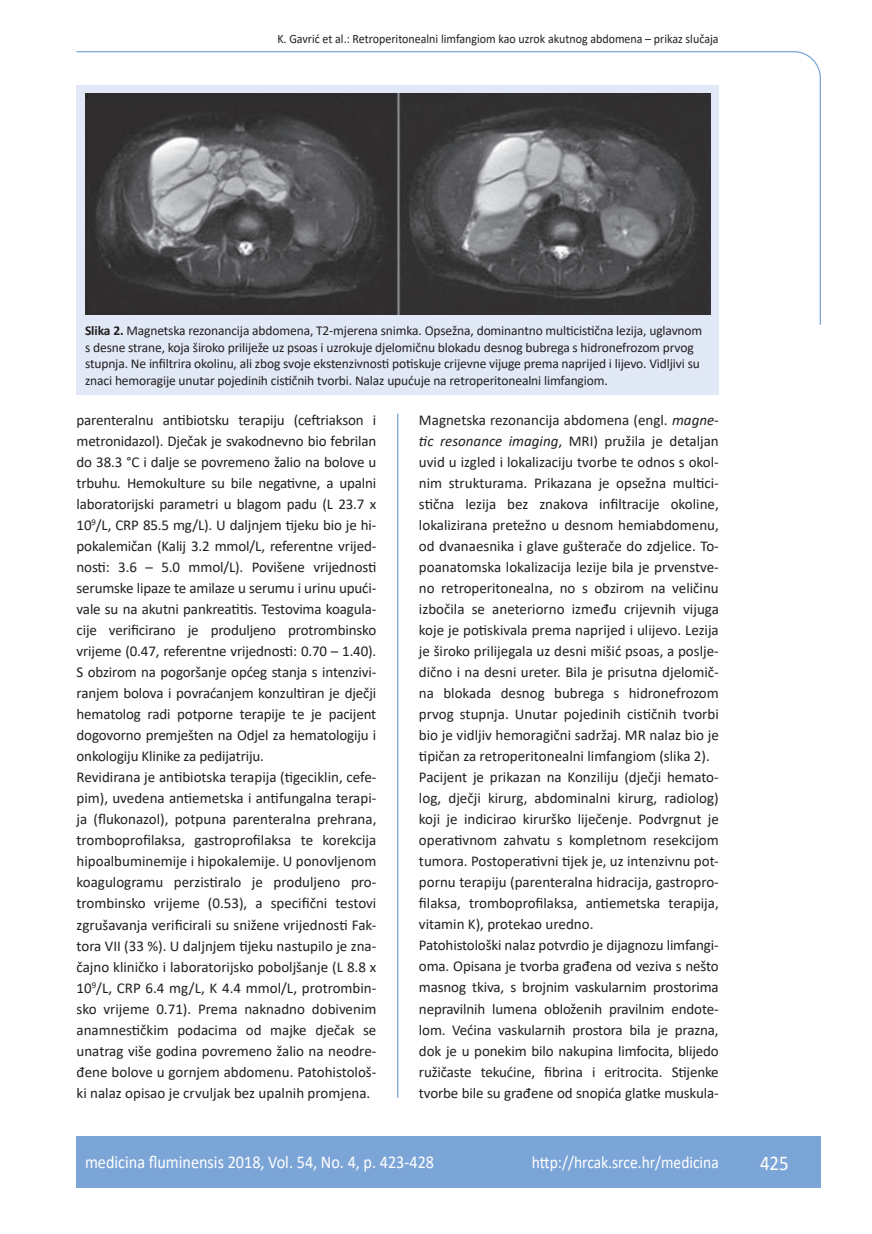
<style>
.page{position:relative;width:872px;height:1234px;background:#fff}
.page>*{position:absolute;margin:0;border:0;box-sizing:border-box;transform-origin:0 0}
.t1{font:21px "Calibri";color:#fff;scale:.9 1}
.t2{font:18px "Calibri";color:#fff;scale:.9 1}
.t3{font:17.25px "Calibri";color:#fff;scale:.9 1}
.t4{font:15px/21px "Calibri";letter-spacing:-.005em;color:#231f20}
.t5{font:13.5px/16.5px "Calibri";letter-spacing:-.01em;color:#231f20}
.t6{font:12.75px "Calibri";color:#231f20;scale:.94 1}
.s1{font-weight:700}
.s2{font-style:italic}
</style>
<div class="page">
<svg style="left:76px;top:51px;width:745px;height:275px"></svg>
<hr style="left:397px;top:413px;width:1px;height:684px;background:#7ca5d7">
<div style="left:77px;top:1135px;width:744px;height:51px;background:#7ca5d7"></div>
<div style="left:77px;top:85px;width:642px;height:309px;background:#e1e9f6"></div>
<img style="left:85px;top:94px;width:626px;height:220px">
<p class="t6" style="left:277px;top:29px;width:471px">K. Gavrić et al.: Retroperitonealni limfangiom kao uzrok akutnog abdomena – prikaz slučaja</p>
<p class="t5" style="left:85px;top:322px;width:619px"><span class="s1">Slika 2.</span> Magnetska rezonancija abdomena, T2-mjerena snimka. Opsežna, dominantno multicistična lezija, uglavnom s desne strane, koja široko priliježe uz psoas i uzrokuje djelomičnu blokadu desnog bubrega s hidronefrozom prvog stupnja. Ne infiltrira okolinu, ali zbog svoje ekstenzivnosti potiskuje crijevne vijuge prema naprijed i lijevo. Vidljivi su znaci hemoragije unutar pojedinih cističnih tvorbi. Nalaz upućuje na retroperitonealni limfangiom.</p>
<p class="t4" style="left:77px;top:409px;width:301px">parenteralnu antibiotsku terapiju (ceftriakson i metronidazol). Dječak je svakodnevno bio febrilan do 38.3 °C i dalje se povremeno žalio na bolove u trbuhu<span class="s2">.</span> Hemokulture su bile negativne, a upalni laboratorijski parametri u blagom padu (L 23.7 x 10<sup>9</sup>/L, CRP 85.5 mg/L). U daljnjem tijeku bio je hi&shy;pokalemičan (Kalij 3.2 mmol/L, referentne vrijed&shy;nosti: 3.6 – 5.0 mmol/L). Povišene vrijednosti serumske lipaze te amilaze u serumu i urinu upući&shy;vale su na akutni pankreatitis. Testovima koagula&shy;cije verificirano je produljeno protrombinsko vrijeme (0.47, referentne vrijednosti: 0.70 – 1.40).<br>S obzirom na pogoršanje općeg stanja s intenzivi&shy;ranjem bolova i povraćanjem konzultiran je dječji hematolog radi potporne terapije te je pacijent dogovorno premješten na Odjel za hematologiju i onkologiju Klinike za pedijatriju.<br>Revidirana je antibiotska terapija (tigeciklin, cefe&shy;pim), uvedena antiemetska i antifungalna terapi&shy;ja (flukonazol), potpuna parenteralna prehrana, tromboprofilaksa, gastroprofilaksa te korekcija hipoalbuminemije i hipokalemije. U ponovljenom koagulogramu perzistiralo je produljeno pro&shy;trombinsko vrijeme (0.53), a specifični testovi zgrušavanja verificirali su snižene vrijednosti Fak&shy;tora VII (33 %). U daljnjem tijeku nastupilo je zna&shy;čajno kliničko i laboratorijsko poboljšanje (L 8.8 x 10<sup>9</sup>/L, CRP 6.4 mg/L, K 4.4 mmol/L, protrombin&shy;sko vrijeme 0.71). Prema naknadno dobivenim anamnestičkim podacima od majke dječak se unatrag više godina povremeno žalio na neodre&shy;đene bolove u gornjem abdomenu. Patohistološ&shy;ki nalaz opisao je crvuljak bez upalnih promjena.</p>
<p class="t4" style="left:419px;top:409px;width:301px">Magnetska rezonancija abdomena (engl. <span class="s2">magne&shy;tic resonance imaging</span>, MRI) pružila je detaljan uvid u izgled i lokalizaciju tvorbe te odnos s okol&shy;nim strukturama. Prikazana je opsežna multici&shy;stična lezija bez znakova infiltracije okoline, lokalizirana pretežno u desnom hemiabdomenu, od dvanaesnika i glave gušterače do zdjelice. To&shy;poanatomska lokalizacija lezije bila je prvenstve&shy;no retroperitonealna, no s obzirom na veličinu izbočila se aneteriorno između crijevnih vijuga koje je potiskivala prema naprijed i ulijevo. Lezija je široko prilijegala uz desni mišić psoas, a poslje&shy;dično i na desni ureter. Bila je prisutna djelomič&shy;na blokada desnog bubrega s hidronefrozom prvog stupnja. Unutar pojedinih cističnih tvorbi bio je vidljiv hemoragični sadržaj. MR nalaz bio je tipičan za retroperitonealni limfangiom (slika 2).<br>Pacijent je prikazan na Konziliju (dječji hemato&shy;log, dječji kirurg, abdominalni kirurg, radiolog) koji je indicirao kirurško liječenje. Podvrgnut je operativnom zahvatu s kompletnom resekcijom tumora. Postoperativni tijek je, uz intenzivnu pot&shy;pornu terapiju (parenteralna hidracija, gastropro&shy;filaksa, tromboprofilaksa, antiemetska terapija, vitamin K), protekao uredno.<br>Patohistološki nalaz potvrdio je dijagnozu limfangi&shy;oma. Opisana je tvorba građena od veziva s nešto masnog tkiva, s brojnim vaskularnim prostorima nepravilnih lumena obloženih pravilnim endote&shy;lom. Većina vaskularnih prostora bila je prazna, dok je u ponekim bilo nakupina limfocita, blijedo ružičaste tekućine, fibrina i eritrocita. Stijenke tvorbe bile su građene od snopića glatke muskula-</p>
<p class="t2" style="left:85px;top:1149px;width:389px">medicina fluminensis 2018, Vol. 54, No. 4, p. 423-428</p>
<p class="t3" style="left:532px;top:1150px;width:209px">http://hrcak.srce.hr/medicina</p>
<h1 class="t1" style="left:760px;top:1147px;width:33px">425</h1>
</div>
